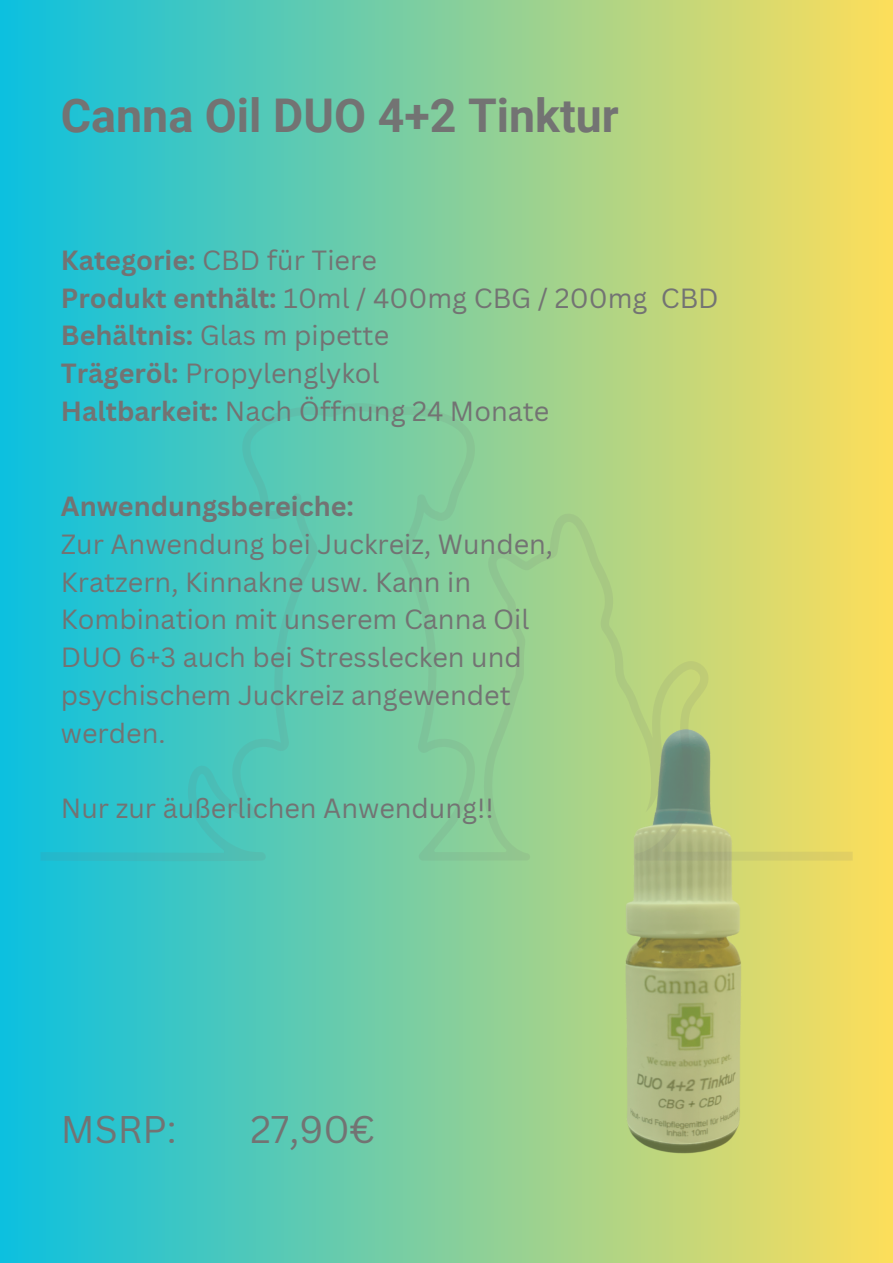
<style>
.page{position:relative;width:893px;height:1263px;background:#fff}
.page>*{position:absolute;margin:0;border:0;box-sizing:border-box;transform-origin:0 0}
.t1{font:700 46.5px "Roboto";color:#737373}
.t2{font:37.5px "Canva Sans";color:#737373}
.t3{font:27px/37.7px "Canva Sans";color:#737373}
.t4{font:700 27px "Canva Sans";color:#737373}
.s1{font-weight:700}
</style>
<div class="page">
<div style="left:0;top:0;width:893px;height:1263px;background:linear-gradient(to right,#0bc0df,#fdde5a)"></div>
<img style="left:571px;top:862px;width:216px;height:311px">
<svg style="left:40px;top:402px;width:812px;height:460px;background:#82cc9c"></svg>
<h1 class="t1" style="left:61px;top:89px;width:559px">Canna Oil DUO 4+2 Tinktur</h1>
<p class="t3" style="left:61px;top:241px;width:659px"><span class="s1">Kategorie:</span> CBD für Tiere<br><span class="s1">Produkt enthält:</span> 10ml / 400mg CBG / 200mg CBD<br><span class="s1">Behältnis:</span> Glas m pipette<br><span class="s1">Trägeröl:</span> Propylenglykol<br><span class="s1">Haltbarkeit:</span> Nach Öffnung 24 Monate</p>
<p class="t4" style="left:61px;top:487px;width:295px">Anwendungsbereiche:</p>
<p class="t3" style="left:61px;top:525px;width:494px">Zur Anwendung bei Juckreiz, Wunden,<br>Kratzern, Kinnakne usw. Kann in<br>Kombination mit unserem Canna Oil<br>DUO 6+3 auch bei Stresslecken und psychischem Juckreiz angewendet werden.</p>
<p class="t3" style="left:61px;top:789px;width:434px">Nur zur äußerlichen Anwendung!!</p>
<h2 class="t2" style="left:61px;top:1103px;width:117px">MSRP:</h2>
<h2 class="t2" style="left:250px;top:1103px;width:126px">27,90€</h2>
</div>
